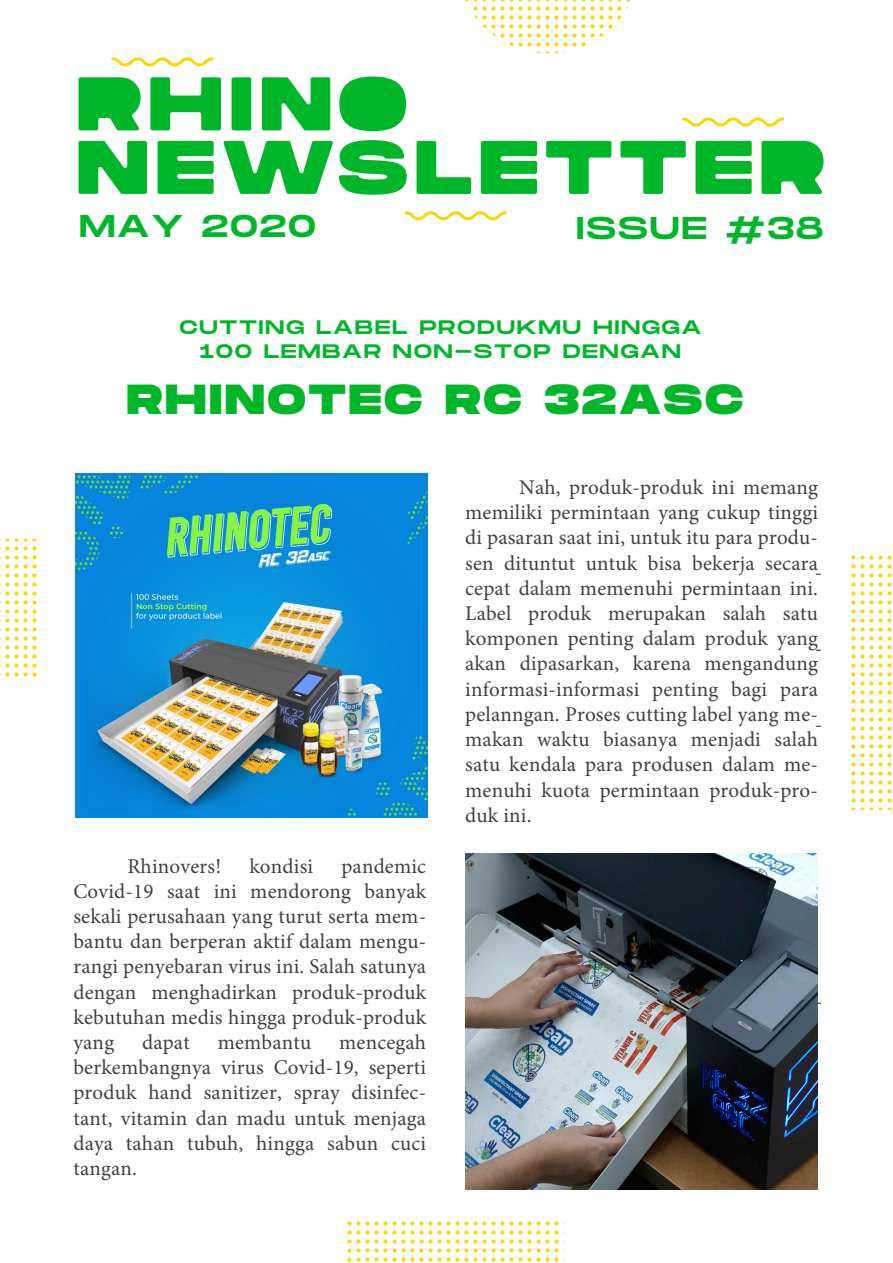
<style>
.page{position:relative;width:893px;height:1263px;background:#fff}
.page>*{position:absolute;margin:0;border:0;box-sizing:border-box;transform-origin:0 0}
.t1{font:800 42px "Monument Extended";letter-spacing:.075em;color:#00b72a}
.t2{font:31.5px "Monument Extended";letter-spacing:.05em;color:#00b72a}
.t3{font:21px/25.2px "Minion Pro";letter-spacing:.01em;color:#404041;text-align:justify}
.t4{font:19.5px/23.4px "Monument Extended";letter-spacing:.075em;color:#00b72a;text-align:center}
</style>
<div class="page">
<svg style="left:851px;top:555px;width:41px;height:255px"></svg>
<svg style="left:347px;top:1221px;width:212px;height:41px"></svg>
<svg style="left:682px;top:117px;width:103px;height:10px"></svg>
<svg style="left:404px;top:211px;width:103px;height:10px"></svg>
<svg style="left:111px;top:57px;width:103px;height:10px"></svg>
<svg style="left:465px;top:0;width:166px;height:54px"></svg>
<svg style="left:79px;top:77px;width:62px;height:53px;background:#21c045"></svg>
<svg style="left:150px;top:77px;width:71px;height:53px"></svg>
<div style="left:232px;top:77px;width:19px;height:53px;background:#00b72a;border-radius:2px"></div>
<svg style="left:262px;top:77px;width:68px;height:53px"></svg>
<div style="left:339px;top:77px;width:67px;height:54px;background:#00b72a;border-radius:50%"></div>
<svg style="left:79px;top:141px;width:68px;height:53px"></svg>
<svg style="left:158px;top:141px;width:56px;height:53px;background:#20c045"></svg>
<svg style="left:223px;top:141px;width:110px;height:53px"></svg>
<svg style="left:339px;top:140px;width:68px;height:55px"></svg>
<svg style="left:417px;top:141px;width:54px;height:53px"></svg>
<svg style="left:481px;top:141px;width:56px;height:53px;background:#1fbf44"></svg>
<svg style="left:546px;top:141px;width:65px;height:53px"></svg>
<svg style="left:620px;top:141px;width:66px;height:53px"></svg>
<svg style="left:696px;top:141px;width:56px;height:53px;background:#20c045"></svg>
<svg style="left:761px;top:141px;width:63px;height:53px;background:#22c046"></svg>
<img style="left:75px;top:474px;width:353px;height:344px">
<img style="left:465px;top:854px;width:353px;height:335px">
<svg style="left:0;top:539px;width:37px;height:138px"></svg>
<h2 class="t2" style="left:79px;top:203px;width:239px">MAY 2020</h2>
<h2 class="t2" style="left:576px;top:205px;width:249px">ISSUE #38</h2>
<p class="t4" style="left:179px;top:315px;width:524px">CUTTING LABEL PRODUKMU HINGGA<br>100 LEMBAR NON-STOP DENGAN</p>
<h1 class="t1" style="left:127px;top:369px;width:618px">RHINOTEC RC 32ASC</h1>
<p class="t3" style="left:73px;top:853px;width:354px;text-indent:268px">pandemic Covid-19 saat ini mendorong banyak sekali perusahaan yang turut serta mem&shy;bantu dan berperan aktif dalam mengu&shy;rangi penyebaran virus ini. Salah satunya dengan menghadirkan produk-produk kebutuhan medis hingga produk-produk yang</p>
<p class="t3" style="left:127px;top:853px;width:95px">Rhinovers!</p>
<p class="t3" style="left:249px;top:853px;width:65px">kondisi</p>
<p class="t3" style="left:73px;top:1030px;width:354px;text-indent:266px">mencegah berkembangnya virus Covid-19, seperti produk hand sanitizer, spray disinfec&shy;tant, vitamin dan madu untuk menjaga daya tahan tubuh, hingga sabun cuci tangan.</p>
<p class="t3" style="left:142px;top:1030px;width:49px">dapat</p>
<p class="t3" style="left:218px;top:1030px;width:95px">membantu</p>
<p class="t3" style="left:465px;top:475px;width:354px;text-indent:54px">Nah, produk-produk ini memang memiliki permintaan yang cukup tinggi di pasaran saat ini, untuk itu para produ&shy;sen dituntut untuk bisa bekerja secara cepat dalam memenuhi permintaan ini.<br>Label produk merupakan salah satu komponen penting dalam produk yang akan dipasarkan, karena mengandung informasi-informasi penting bagi para pelanngan. Proses cutting label yang me&shy;makan waktu biasanya menjadi salah satu kendala para produsen dalam me&shy;menuhi kuota permintaan produk-pro&shy;duk ini.</p>
<p class="t3" style="left:815px;top:560px;width:9px">-</p>
<p class="t3" style="left:815px;top:636px;width:9px">-</p>
<p class="t3" style="left:815px;top:711px;width:9px">-</p>
<p class="t3" style="left:815px;top:989px;width:9px">-</p>
</div>
